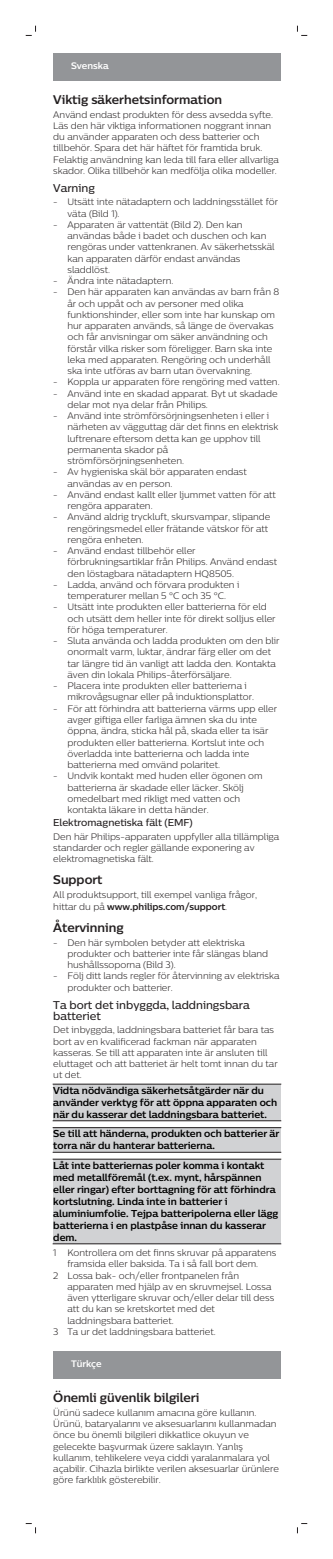
<style>
.page{position:relative;width:333px;height:1559px;background:#fff}
.page>*{position:absolute;margin:0;border:0;box-sizing:border-box;transform-origin:0 0}
.t1{font:700 12.5px "Centrale Sans";color:#231f20}
.t2{font:500 11.25px/11.2px "Centrale Sans";color:#231f20}
.t3{font:700 10px/12px "Centrale Sans";color:#000}
.t4{font:500 10px "Centrale Sans";color:#231f20}
.t5{font:300 9.38px/11.2px "Centrale Sans";color:#231f20}
.t6{font:700 9.38px "Centrale Sans";color:#fff}
.s1{font-weight:700}
</style>
<div class="page">
<div style="left:53px;top:53px;width:227px;height:27px;background:#939598"></div>
<div style="left:53px;top:1084px;width:227px;height:36px;background:#d1d2d4"></div>
<hr style="left:53px;top:1083px;width:228px;height:1px;background:#231f20">
<hr style="left:53px;top:1120px;width:228px;height:1px;background:#231f20">
<div style="left:53px;top:1128px;width:227px;height:24px;background:#d1d2d4"></div>
<hr style="left:53px;top:1127px;width:228px;height:1px;background:#231f20">
<hr style="left:53px;top:1152px;width:228px;height:1px;background:#231f20">
<div style="left:53px;top:1159px;width:227px;height:84px;background:#d1d2d4"></div>
<hr style="left:53px;top:1158px;width:228px;height:1px;background:#231f20">
<hr style="left:53px;top:1243px;width:228px;height:1px;background:#231f20">
<div style="left:53px;top:1351px;width:227px;height:27px;background:#939598"></div>
<svg style="left:25px;top:25px;width:11px;height:11px"></svg>
<svg style="left:297px;top:25px;width:11px;height:11px"></svg>
<svg style="left:297px;top:1523px;width:11px;height:11px"></svg>
<svg style="left:25px;top:1523px;width:11px;height:11px"></svg>
<p class="t6" style="left:71px;top:60px;width:39px">Svenska</p>
<h1 class="t1" style="left:53px;top:91px;width:170px">Viktig säkerhetsinformation</h1>
<p class="t5" style="left:53px;top:108px;width:227px">Använd endast produkten för dess avsedda syfte.<br>Läs den här viktiga informationen noggrant innan du använder apparaten och dess batterier och tillbehör. Spara det här häftet för framtida bruk.<br>Felaktig användning kan leda till fara eller allvarliga skador. Olika tillbehör kan medfölja olika modeller.</p>
<p class="t2" style="left:53px;top:182px;width:43px">Varning</p>
<p class="t5" style="left:67px;top:196px;width:211px;text-indent:-14px">- Utsätt inte nätadaptern och laddningsstället för väta (Bild 1).</p>
<p class="t5" style="left:67px;top:219px;width:208px;text-indent:-14px">- Apparaten är vattentät (Bild 2). Den kan användas både i badet och duschen och kan rengöras under vattenkranen. Av säkerhetsskäl kan apparaten därför endast användas sladdlöst.</p>
<p class="t5" style="left:53px;top:275px;width:121px">- Ändra inte nätadaptern.</p>
<p class="t5" style="left:67px;top:286px;width:213px;text-indent:-14px">- Den här apparaten kan användas av barn från 8 år och uppåt och av personer med olika funktionshinder, eller som inte har kunskap om hur apparaten används, så länge de övervakas och får anvisningar om säker användning och förstår vilka risker som föreligger. Barn ska inte leka med apparaten. Rengöring och underhåll ska inte utföras av barn utan övervakning.</p>
<p class="t5" style="left:53px;top:376px;width:227px">- Koppla ur apparaten före rengöring med vatten.</p>
<p class="t5" style="left:67px;top:387px;width:211px;text-indent:-14px">- Använd inte en skadad apparat. Byt ut skadade delar mot nya delar från Philips.</p>
<p class="t5" style="left:67px;top:410px;width:212px;text-indent:-14px">- Använd inte strömförsörjningsenheten i eller i närheten av vägguttag där det finns en elektrisk luftrenare eftersom detta kan ge upphov till permanenta skador på strömförsörjningsenheten.</p>
<p class="t5" style="left:67px;top:466px;width:180px;text-indent:-14px">- Av hygieniska skäl bör apparaten endast användas av en person.</p>
<p class="t5" style="left:67px;top:489px;width:209px;text-indent:-14px">- Använd endast kallt eller ljummet vatten för att rengöra apparaten.</p>
<p class="t5" style="left:67px;top:511px;width:204px;text-indent:-14px">- Använd aldrig tryckluft, skursvampar, slipande rengöringsmedel eller frätande vätskor för att rengöra enheten.</p>
<p class="t5" style="left:67px;top:545px;width:211px;text-indent:-14px">- Använd endast tillbehör eller förbrukningsartiklar från Philips. Använd endast den löstagbara nätadaptern HQ8505.</p>
<p class="t5" style="left:53px;top:579px;width:187px;text-align:center">- Ladda, använd och förvara produkten i temperaturer mellan 5 °C och 35 °C.</p>
<p class="t5" style="left:67px;top:601px;width:209px;text-indent:-14px">- Utsätt inte produkten eller batterierna för eld och utsätt dem heller inte för direkt solljus eller för höga temperaturer.</p>
<p class="t5" style="left:67px;top:635px;width:213px;text-indent:-14px">- Sluta använda och ladda produkten om den blir onormalt varm, luktar, ändrar färg eller om det tar längre tid än vanligt att ladda den. Kontakta även din lokala Philips-återförsäljare.</p>
<p class="t5" style="left:67px;top:680px;width:188px;text-indent:-14px">- Placera inte produkten eller batterierna i mikrovågsugnar eller på induktionsplattor.</p>
<p class="t5" style="left:67px;top:702px;width:211px;text-indent:-14px">- För att förhindra att batterierna värms upp eller avger giftiga eller farliga ämnen ska du inte öppna, ändra, sticka hål på, skada eller ta isär produkten eller batterierna. Kortslut inte och överladda inte batterierna och ladda inte batterierna med omvänd polaritet.</p>
<p class="t5" style="left:67px;top:770px;width:196px;text-indent:-14px">- Undvik kontakt med huden eller ögonen om batterierna är skadade eller läcker. Skölj omedelbart med rikligt med vatten och kontakta läkare in detta händer.</p>
<p class="t4" style="left:53px;top:816px;width:141px">Elektromagnetiska fält (EMF)</p>
<p class="t5" style="left:53px;top:830px;width:227px">Den här Philips-apparaten uppfyller alla tillämpliga standarder och regler gällande exponering av elektromagnetiska fält.</p>
<h1 class="t1" style="left:53px;top:872px;width:51px">Support</h1>
<p class="t5" style="left:53px;top:889px;width:205px">All produktsupport, till exempel vanliga frågor, hittar du på <span class="s1">www.philips.com/support</span>.</p>
<h1 class="t1" style="left:53px;top:919px;width:72px">Återvinning</h1>
<p class="t5" style="left:67px;top:936px;width:202px;text-indent:-14px">- Den här symbolen betyder att elektriska produkter och batterier inte får slängas bland hushållssoporna (Bild 3).</p>
<p class="t5" style="left:67px;top:970px;width:213px;text-indent:-14px">- Följ ditt lands regler för återvinning av elektriska produkter och batterier.</p>
<p class="t2" style="left:53px;top:998px;width:197px">Ta bort det inbyggda, laddningsbara batteriet</p>
<p class="t5" style="left:53px;top:1024px;width:225px">Det inbyggda, laddningsbara batteriet får bara tas bort av en kvalificerad fackman när apparaten kasseras. Se till att apparaten inte är ansluten till eluttaget och att batteriet är helt tomt innan du tar ut det.</p>
<p class="t3" style="left:53px;top:1084px;width:225px">Vidta nödvändiga säkerhetsåtgärder när du använder verktyg för att öppna apparaten och när du kasserar det laddningsbara batteriet.</p>
<p class="t3" style="left:53px;top:1127px;width:227px">Se till att händerna, produkten och batterier är torra när du hanterar batterierna.</p>
<p class="t3" style="left:53px;top:1159px;width:226px">Låt inte batteriernas poler komma i kontakt med metallföremål (t.ex. mynt, hårspännen eller ringar) efter borttagning för att förhindra kortslutning. Linda inte in batterier i aluminiumfolie. Tejpa batteripolerna eller lägg batterierna i en plastpåse innan du kasserar dem.</p>
<p class="t5" style="left:53px;top:1247px;width:224px">1 Kontrollera om det finns skruvar på apparatens</p>
<p class="t5" style="left:67px;top:1258px;width:192px">framsida eller baksida. Ta i så fall bort dem.</p>
<p class="t5" style="left:53px;top:1269px;width:187px">2 Lossa bak- och/eller frontpanelen från</p>
<p class="t5" style="left:67px;top:1280px;width:205px">apparaten med hjälp av en skruvmejsel. Lossa</p>
<p class="t5" style="left:67px;top:1292px;width:208px">även ytterligare skruvar och/eller delar till dess</p>
<p class="t5" style="left:67px;top:1303px;width:149px">att du kan se kretskortet med det</p>
<p class="t5" style="left:67px;top:1314px;width:107px">laddningsbara batteriet.</p>
<p class="t5" style="left:53px;top:1325px;width:164px">3 Ta ur det laddningsbara batteriet.</p>
<p class="t6" style="left:71px;top:1358px;width:32px">Türkçe</p>
<h1 class="t1" style="left:53px;top:1389px;width:147px">Önemli güvenlik bilgileri</h1>
<p class="t5" style="left:53px;top:1406px;width:227px">Ürünü sadece kullanım amacına göre kullanın.<br>Ürünü, bataryalarını ve aksesuarlarını kullanmadan önce bu önemli bilgileri dikkatlice okuyun ve gelecekte başvurmak üzere saklayın. Yanlış kullanım, tehlikelere veya ciddi yaralanmalara yol açabilir. Cihazla birlikte verilen aksesuarlar ürünlere göre farklılık gösterebilir.</p>
</div>
